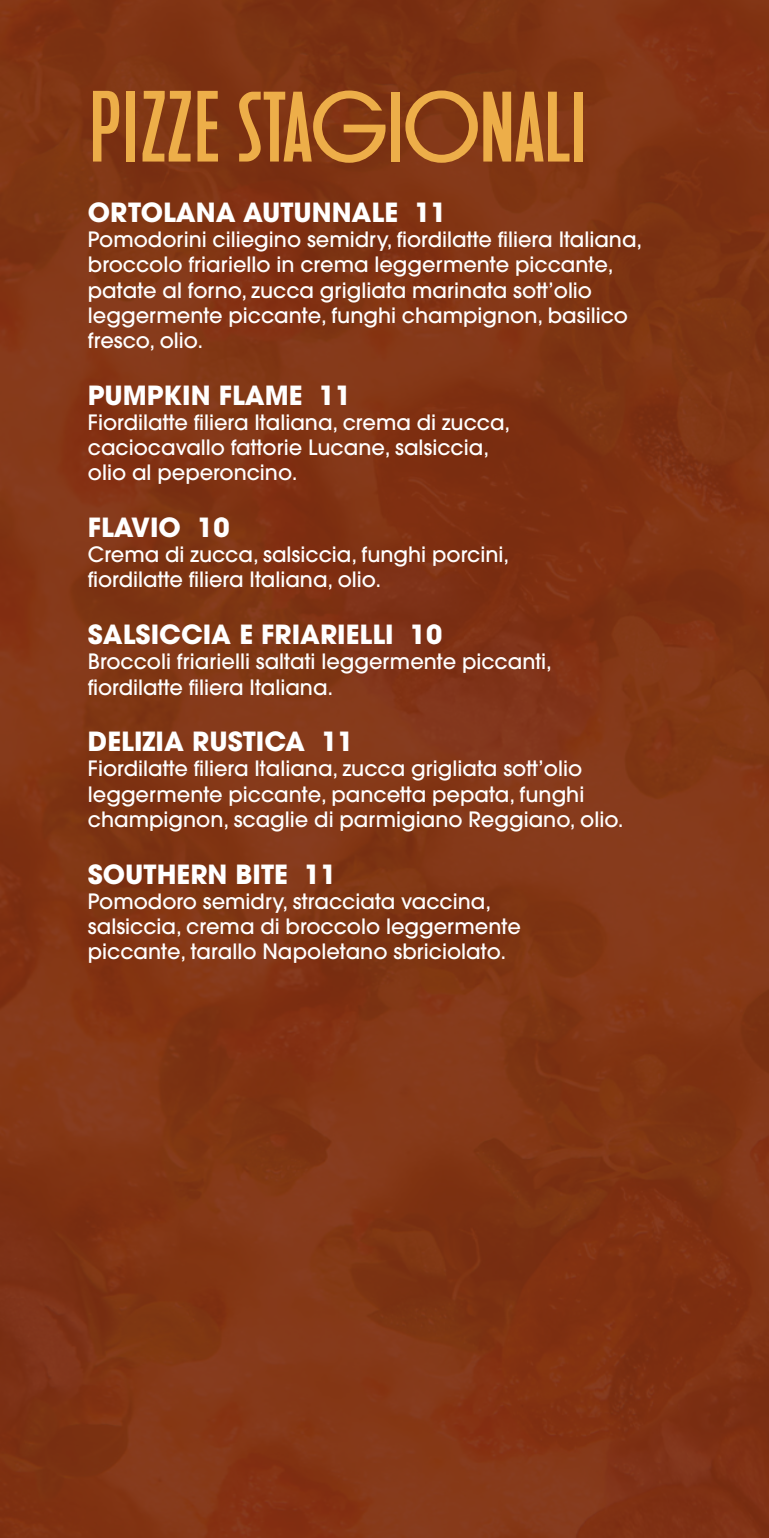
<style>
.page{position:relative;width:769px;height:1538px;background:#7f2f11}
.page>*{position:absolute;margin:0;border:0;box-sizing:border-box;transform-origin:0 0}
.t1{font:99.75px "Toasted Vein BTN Bold";color:#edae49}
.t2{font:700 26.25px "Avant Garde";color:#fff}
.t3{font:500 21px/25.2px "Avant Garde";color:#fff}
.s1{font-family:"Antonio";font-weight:600;font-size:82.25px}
</style>
<div class="page">
<h1 class="t1" style="left:88px;top:71px;width:500px"><span class="s1">PIZZE</span> STAGIONALI</h1>
<p class="t2" style="left:88px;top:195px;width:360px">ORTOLANA AUTUNNALE 11</p>
<p class="t3" style="left:88px;top:227px;width:556px">Pomodorini ciliegino semidry, fiordilatte filiera Italiana, broccolo friariello in crema leggermente piccante, patate al forno, zucca grigliata marinata sott’olio leggermente piccante, funghi champignon, basilico fresco, olio.</p>
<p class="t2" style="left:88px;top:378px;width:265px">PUMPKIN FLAME 11</p>
<p class="t3" style="left:88px;top:410px;width:424px">Fiordilatte filiera Italiana, crema di zucca, caciocavallo fattorie Lucane, salsiccia, olio al peperoncino.</p>
<p class="t2" style="left:88px;top:510px;width:143px">FLAVIO 10</p>
<p class="t3" style="left:88px;top:542px;width:423px">Crema di zucca, salsiccia, funghi porcini, fiordilatte filiera Italiana, olio.</p>
<p class="t2" style="left:88px;top:617px;width:356px">SALSICCIA E FRIARIELLI 10</p>
<p class="t3" style="left:88px;top:649px;width:466px">Broccoli friarielli saltati leggermente piccanti, fiordilatte filiera Italiana.</p>
<p class="t2" style="left:88px;top:724px;width:267px">DELIZIA RUSTICA 11</p>
<p class="t3" style="left:88px;top:756px;width:537px">Fiordilatte filiera Italiana, zucca grigliata sott’olio leggermente piccante, pancetta pepata, funghi champignon, scaglie di parmigiano Reggiano, olio.</p>
<p class="t2" style="left:88px;top:857px;width:250px">SOUTHERN BITE 11</p>
<p class="t3" style="left:88px;top:888px;width:434px">Pomodoro semidry, stracciata vaccina, salsiccia, crema di broccolo leggermente piccante, tarallo Napoletano sbriciolato.</p>
</div>
